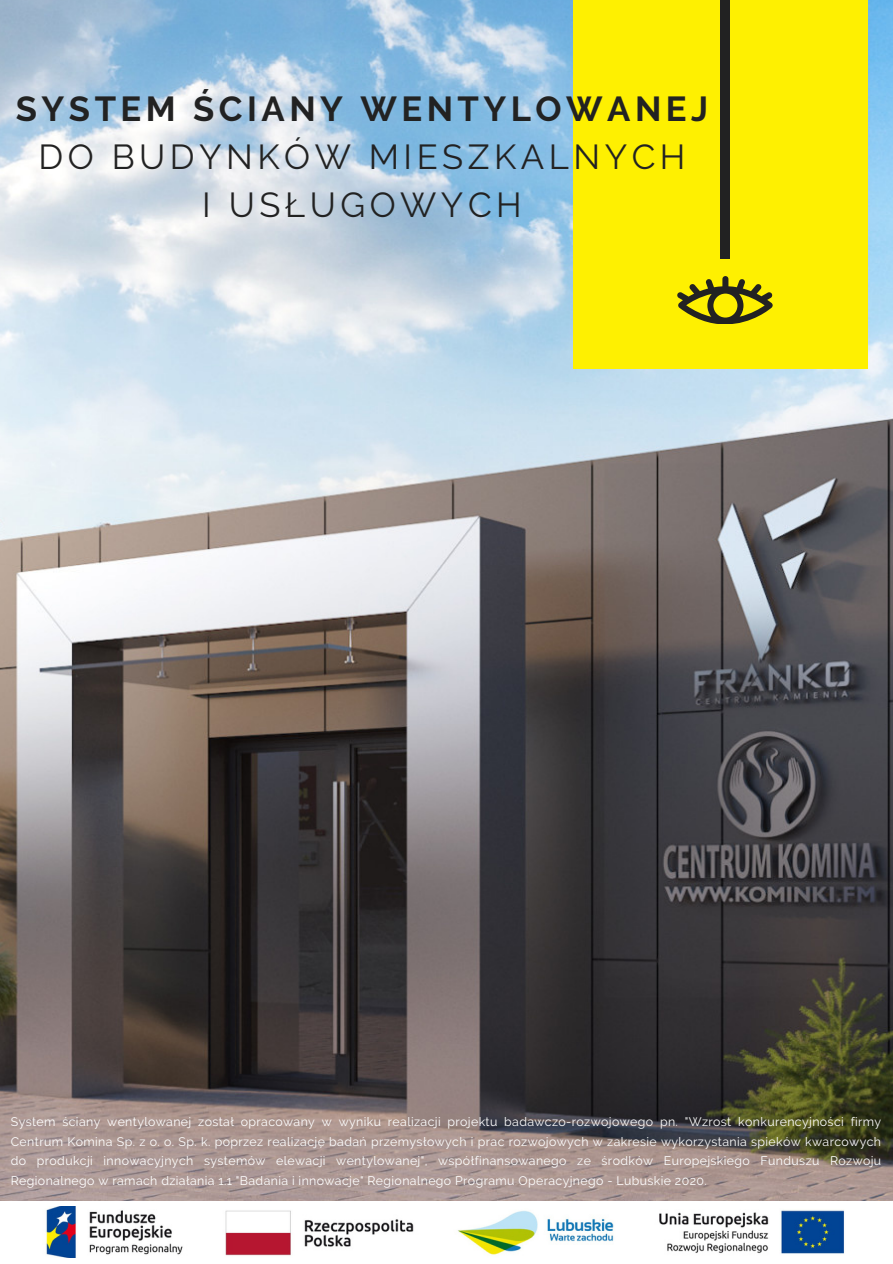
<style>
.page{position:relative;width:893px;height:1264px;background:#fff}
.page>*{position:absolute;margin:0;border:0;box-sizing:border-box;transform-origin:0 0}
.t1{font:34.65px/48.3px "Raleway";letter-spacing:.13em;color:#222;text-align:center}
.t2{font:700 34.65px "Raleway";letter-spacing:.13em;color:#222}
.t3{font:12.3px/19.5px "Raleway";letter-spacing:.03em;color:#fff;text-align:justify}
</style>
<div class="page">
<img style="left:0;top:0;width:892px;height:1200px">
<div style="left:573px;top:0;width:294px;height:368px;background:#fef001"></div>
<svg style="left:677px;top:276px;width:95px;height:47px"></svg>
<div style="left:720px;top:0;width:9px;height:258px;background:#222"></div>
<img style="left:46px;top:1206px;width:798px;height:51px">
<h1 class="t2" style="left:16px;top:88px;width:693px">SYSTEM ŚCIANY WENTYLOWANEJ</h1>
<h1 class="t1" style="left:39px;top:133px;width:648px">DO BUDYNKÓW MIESZKALNYCH<br>I USŁUGOWYCH</h1>
<p class="t3" style="left:11px;top:1112px;width:871px">System ściany wentylowanej został opracowany w wyniku realizacji projektu badawczo-rozwojowego pn. "Wzrost konkurencyjności firmy Centrum Komina Sp. z o. o. Sp. k. poprzez realizację badań przemysłowych i prac rozwojowych w zakresie wykorzystania spieków kwarcowych do produkcji innowacyjnych systemów elewacji wentylowanej", współfinansowanego ze środków Europejskiego Funduszu Rozwoju Regionalnego w ramach działania 1.1 "Badania i innowacje" Regionalnego Programu Operacyjnego - Lubuskie 2020.</p>
</div>
